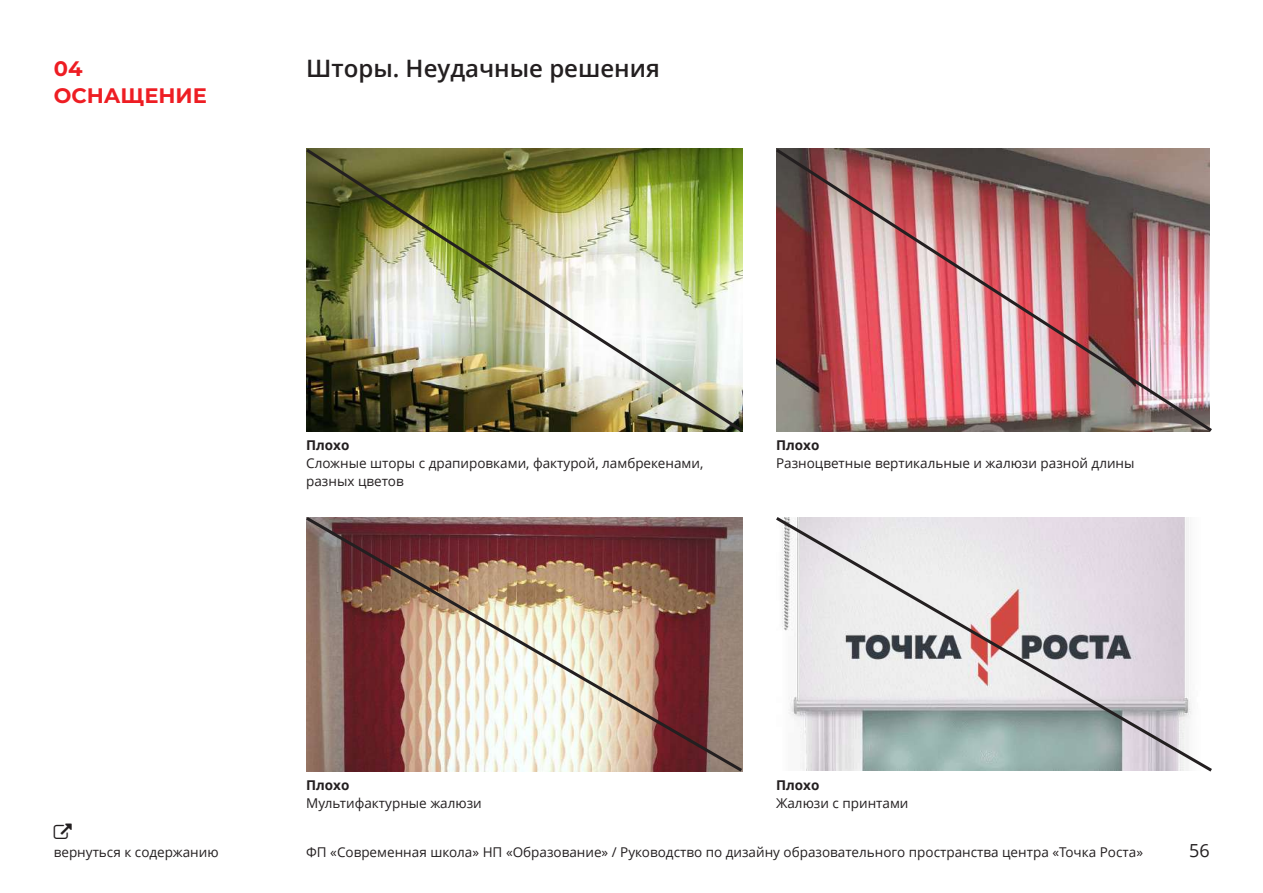
<style>
.page{position:relative;width:1263px;height:893px;background:#fff}
.page>*{position:absolute;margin:0;border:0;box-sizing:border-box;transform-origin:0 0}
.t1{font:600 24px "Open Sans";color:#231f20}
.t2{font:700 21px/27px "Montserrat";color:#ee1d23}
.t3{font:18px "Open Sans";color:#231f20}
.t4{font:13.5px/18px "Open Sans";color:#231f20}
.t5{font:700 13.5px "Open Sans";color:#231f20}
</style>
<div class="page">
<img style="left:306px;top:148px;width:437px;height:284px">
<img style="left:776px;top:148px;width:436px;height:284px">
<img style="left:306px;top:517px;width:437px;height:255px">
<svg style="left:776px;top:517px;width:436px;height:255px"></svg>
<h2 class="t2" style="left:54px;top:54px;width:155px">04<br>ОСНАЩЕНИЕ</h2>
<h1 class="t1" style="left:306px;top:51px;width:355px">Шторы. Неудачные решения</h1>
<p class="t5" style="left:306px;top:438px;width:45px">Плохо</p>
<p class="t4" style="left:306px;top:454px;width:399px">Сложные шторы с драпировками, фактурой, ламбрекенами, разных цветов</p>
<p class="t5" style="left:776px;top:438px;width:45px">Плохо</p>
<p class="t4" style="left:776px;top:454px;width:360px">Разноцветные вертикальные и жалюзи разной длины</p>
<p class="t5" style="left:306px;top:777px;width:45px">Плохо</p>
<p class="t4" style="left:306px;top:794px;width:177px">Мультифактурные жалюзи</p>
<p class="t5" style="left:776px;top:777px;width:45px">Плохо</p>
<p class="t4" style="left:776px;top:794px;width:134px">Жалюзи с принтами</p>
<p class="t4" style="left:54px;top:842px;width:166px">вернуться к содержанию</p>
<p class="t4" style="left:306px;top:842px;width:838px">ФП «Современная школа» НП «Образование» / Руководство по дизайну образовательного пространства центра «Точка Роста»</p>
<h3 class="t3" style="left:1189px;top:838px;width:22px">56</h3>
</div>
